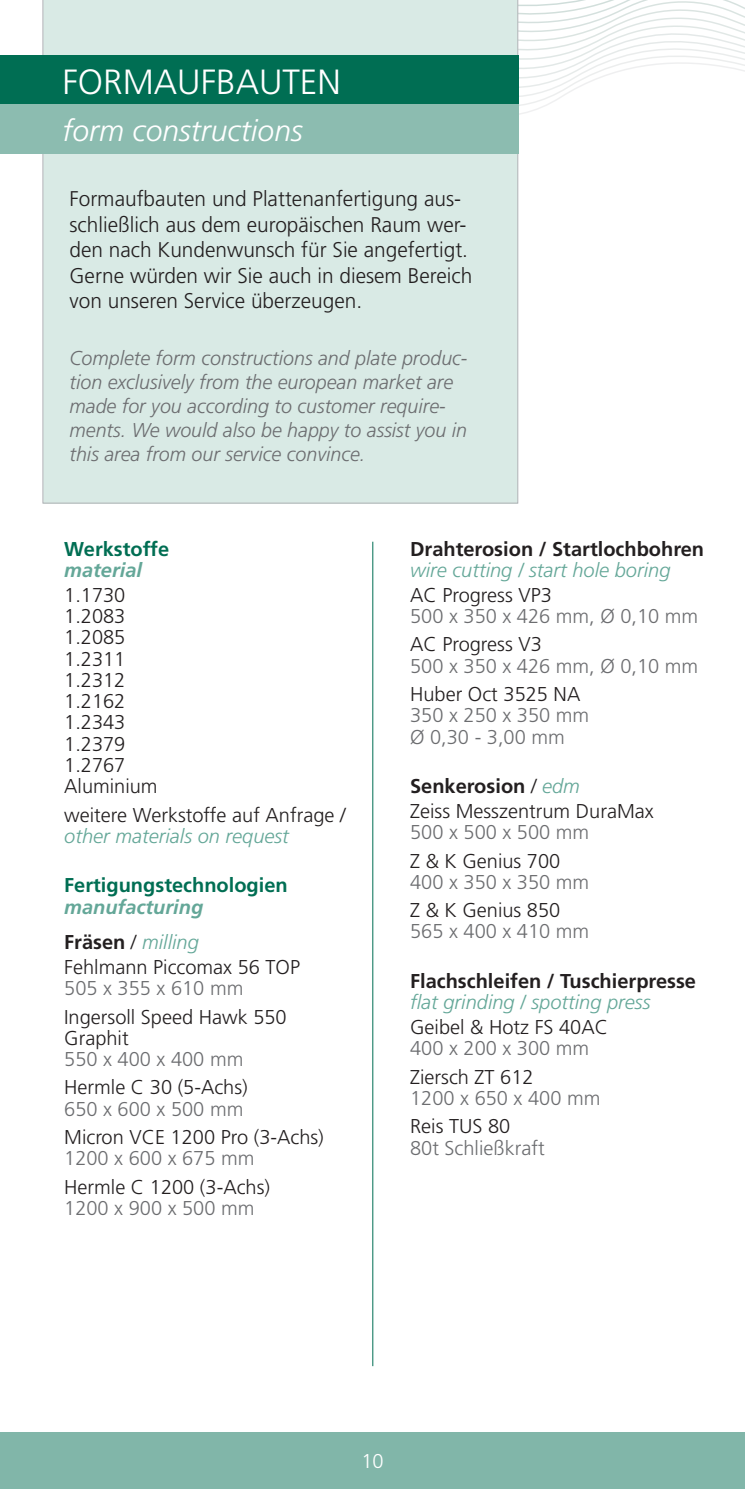
<style>
.page{position:relative;width:745px;height:1489px;background:#fff}
.page>*{position:absolute;margin:0;border:0;box-sizing:border-box;transform-origin:0 0}
.t1{font:300 35px "Frutiger";color:#fff}
.t2{font:italic 300 30px "Frutiger";color:#fff}
.t3{font:300 21.25px/25.5px "Frutiger";color:#231f20}
.t4{font:300 20px/21.2px "Frutiger";color:#231f20}
.t5{font:300 20px/21.2px "Frutiger";color:#6c6d70}
.t6{font:italic 300 20px/24px "Frutiger";color:#6c6d70}
.t7{font:italic 300 20px "Frutiger";color:#64a798}
.t8{font:700 20px "Frutiger";color:#231f20}
.t9{font:italic 700 20px/35.5px "Frutiger";color:#64a798}
.t10{font:700 20px "Frutiger";color:#006e53}
.t11{font:300 20px "Frutiger";color:#fff}
.s1{font-style:normal;color:#231f20}
.s2{font-weight:300;font-style:normal;color:#231f20}
.s3{font-weight:300}
.s4{font-weight:700}
.s5{font-style:italic;color:#64a798}
</style>
<div class="page">
<div style="left:0;top:1431px;width:744px;height:57px;background:#81b6a9"></div>
<svg style="left:178px;top:0;width:566px;height:504px"></svg>
<div style="left:43px;top:0;width:475px;height:503px;background:#d9eae5"></div>
<div style="left:0;top:55px;width:518px;height:50px;background:#006e53"></div>
<div style="left:0;top:105px;width:518px;height:49px;background:#8cbcb0"></div>
<hr style="left:372px;top:541px;width:1px;height:824px;background:#006e53">
<h1 class="t1" style="left:62px;top:63px;width:280px">FORMAUFBAUTEN</h1>
<h2 class="t2" style="left:62px;top:114px;width:242px">form constructions</h2>
<p class="t3" style="left:69px;top:186px;width:404px">Formaufbauten und Plattenanfertigung aus&shy;schließlich aus dem europäischen Raum wer&shy;den nach Kundenwunsch für Sie angefertigt.<br>Gerne würden wir Sie auch in diesem Bereich von unseren Service überzeugen.</p>
<p class="t6" style="left:69px;top:346px;width:399px">Complete form constructions and plate produc&shy;tion exclusively from the european market are made for you according to customer require&shy;ments. We would also be happy to assist you in this area from our service convince.</p>
<p class="t10" style="left:64px;top:537px;width:106px">Werkstoffe</p>
<p class="t9" style="left:64px;top:552px;width:79px">material</p>
<p class="t4" style="left:64px;top:584px;width:95px">1.1730<br>1.2083<br>1.2085<br>1.2311<br>1.2312<br>1.2162<br>1.2343<br>1.2379<br>1.2767<br>Aluminium</p>
<p class="t4" style="left:64px;top:804px;width:283px">weitere Werkstoffe auf Anfrage /</p>
<p class="t7" style="left:64px;top:824px;width:226px">other materials on request</p>
<p class="t10" style="left:64px;top:873px;width:225px">Fertigungstechnologien</p>
<p class="t9" style="left:64px;top:888px;width:140px">manufacturing<br><span class="s1">Fräsen</span> <span class="s2">/</span> <span class="s3">milling</span></p>
<p class="t4" style="left:64px;top:956px;width:237px">Fehlmann Piccomax 56 TOP</p>
<p class="t5" style="left:64px;top:977px;width:180px">505 x 355 x 610 mm</p>
<p class="t4" style="left:64px;top:1005px;width:224px">Ingersoll Speed Hawk 550<br>Graphit</p>
<p class="t5" style="left:64px;top:1048px;width:180px">550 x 400 x 400 mm</p>
<p class="t4" style="left:64px;top:1076px;width:185px">Hermle C 30 (5-Achs)</p>
<p class="t5" style="left:64px;top:1097px;width:180px">650 x 600 x 500 mm</p>
<p class="t4" style="left:64px;top:1126px;width:261px">Micron VCE 1200 Pro (3-Achs)</p>
<p class="t5" style="left:64px;top:1147px;width:192px">1200 x 600 x 675 mm</p>
<p class="t4" style="left:64px;top:1175px;width:207px">Hermle C 1200 (3-Achs)</p>
<p class="t5" style="left:64px;top:1197px;width:192px">1200 x 900 x 500 mm</p>
<p class="t8" style="left:410px;top:537px;width:295px">Drahterosion / Startlochbohren</p>
<p class="t7" style="left:410px;top:558px;width:262px">wire cutting / start hole boring</p>
<p class="t4" style="left:410px;top:584px;width:143px">AC Progress VP3</p>
<p class="t5" style="left:410px;top:605px;width:289px">500 x 350 x 426 mm, Ø 0,10 mm</p>
<p class="t4" style="left:410px;top:633px;width:133px">AC Progress V3</p>
<p class="t5" style="left:410px;top:655px;width:289px">500 x 350 x 426 mm, Ø 0,10 mm</p>
<p class="t4" style="left:410px;top:683px;width:172px">Huber Oct 3525 NA</p>
<p class="t5" style="left:410px;top:704px;width:180px">350 x 250 x 350 mm<br>Ø 0,30 - 3,00 mm</p>
<p class="t4" style="left:410px;top:773px;width:245px;line-height:24.8px"><span class="s4">Senkerosion</span> / <span class="s5">edm<br></span>Zeiss Messzentrum DuraMax</p>
<p class="t5" style="left:410px;top:821px;width:180px">500 x 500 x 500 mm</p>
<p class="t4" style="left:410px;top:850px;width:152px">Z &amp; K Genius 700</p>
<p class="t5" style="left:410px;top:871px;width:180px">400 x 350 x 350 mm</p>
<p class="t4" style="left:410px;top:899px;width:152px">Z &amp; K Genius 850</p>
<p class="t5" style="left:410px;top:920px;width:180px">565 x 400 x 410 mm</p>
<p class="t8" style="left:410px;top:969px;width:287px">Flachschleifen / Tuschierpresse</p>
<p class="t7" style="left:410px;top:990px;width:242px">flat grinding / spotting press</p>
<p class="t4" style="left:410px;top:1016px;width:199px">Geibel &amp; Hotz FS 40AC</p>
<p class="t5" style="left:410px;top:1037px;width:180px">400 x 200 x 300 mm</p>
<p class="t4" style="left:410px;top:1066px;width:125px">Ziersch ZT 612</p>
<p class="t5" style="left:410px;top:1087px;width:192px">1200 x 650 x 400 mm</p>
<p class="t4" style="left:410px;top:1115px;width:102px">Reis TUS 80</p>
<p class="t5" style="left:410px;top:1136px;width:136px">80t Schließkraft</p>
<p class="t11" style="left:361px;top:1449px;width:24px">10</p>
</div>
